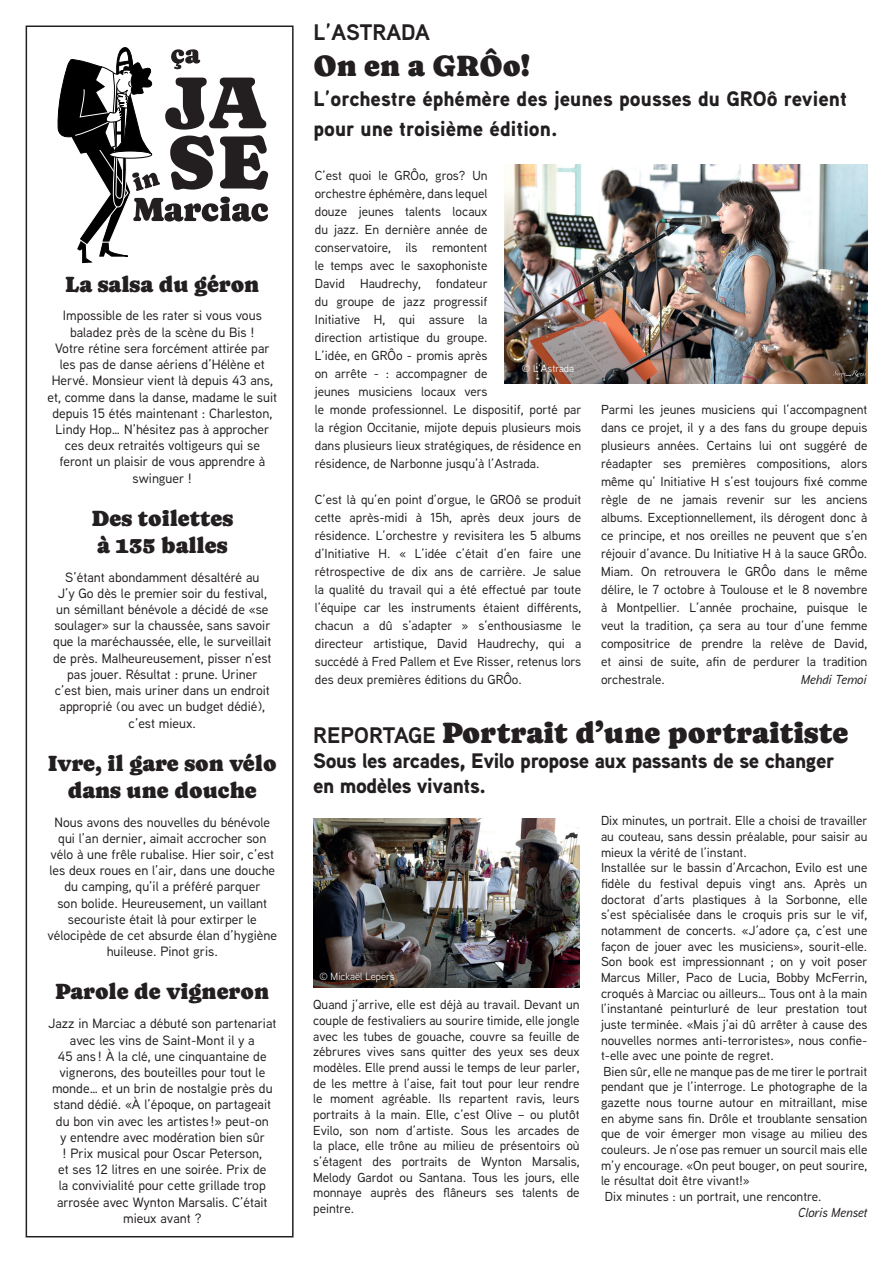
<style>
.page{position:relative;width:893px;height:1263px;background:#fff}
.page>*{position:absolute;margin:0;border:0;box-sizing:border-box;transform-origin:0 0}
.t1{font:30px "Caprasimo";color:#231f20}
.t2{font:22.5px/27px "Caprasimo";color:#231f20}
.t3{font:700 22.5px "Aaux Next";color:#231f20}
.t4{font:900 21px/30px "Aaux Next";color:#231f20}
.t5{font:900 21px/25.2px "Aaux Next";letter-spacing:-.02em;color:#231f20}
.t6{font:500 13.5px/16.2px "Aaux Next";color:#231f20;text-align:center}
.t7{font:500 13.05px/18px "Aaux Next";color:#231f20;text-align:justify}
.t8{font:italic 500 13.05px "Aaux Next";color:#231f20}
.t9{font:10.5px "Aaux Next";color:#fff}
.s1{font-family:"Aaux Next";font-weight:700;font-size:22.5px}
</style>
<div class="page">
<div style="left:26px;top:26px;width:268px;height:1211px;border:2px solid #231f20"></div>
<img style="left:504px;top:165px;width:363px;height:219px">
<svg style="left:57px;top:47px;width:211px;height:216px"></svg>
<img style="left:313px;top:819px;width:266px;height:169px">
<h2 class="t2" style="left:65px;top:270px;width:196px">La salsa du géron</h2>
<p class="t6" style="left:47px;top:307px;width:231px">Impossible de les rater si vous vous baladez près de la scène du Bis !<br>Votre rétine sera forcément attirée par les pas de danse aériens d’Hélène et Hervé. Monsieur vient là depuis 43 ans, et, comme dans la danse, madame le suit depuis 15 étés maintenant : Charleston, Lindy Hop… N’hésitez pas à approcher ces deux retraités voltigeurs qui se feront un plaisir de vous apprendre à swinguer !</p>
<h2 class="t2" style="left:92px;top:504px;width:143px">Des toilettes à 135 balles</h2>
<p class="t6" style="left:53px;top:568px;width:220px">S’étant abondamment désaltéré au<br>J’y Go dès le premier soir du festival, un sémillant bénévole a décidé de «se soulager» sur la chaussée, sans savoir que la maréchaussée, elle, le surveillait de près. Malheureusement, pisser n’est pas jouer. Résultat : prune. Uriner c’est bien, mais uriner dans un endroit approprié (ou avec un budget dédié), c’est mieux.</p>
<h2 class="t2" style="left:48px;top:749px;width:230px;text-align:center">Ivre, il gare son vélo dans une douche</h2>
<p class="t6" style="left:48px;top:813px;width:231px">Nous avons des nouvelles du bénévole qui l’an dernier, aimait accrocher son vélo à une frêle rubalise. Hier soir, c’est les deux roues en l’air, dans une douche du camping, qu’il a préféré parquer<br>son bolide. Heureusement, un vaillant secouriste était là pour extirper le vélocipède de cet absurde élan d’hygiène huileuse. Pinot gris.</p>
<h2 class="t2" style="left:56px;top:978px;width:215px">Parole de vigneron</h2>
<p class="t6" style="left:48px;top:1015px;width:230px">Jazz in Marciac a débuté son partenariat avec les vins de Saint-Mont il y a<br>45 ans ! À la clé, une cinquantaine de vignerons, des bouteilles pour tout le monde… et un brin de nostalgie près du stand dédié. «À l’époque, on partageait du bon vin avec les artistes !» peut-on<br>y entendre avec modération bien sûr<br>! Prix musical pour Oscar Peterson,<br>et ses 12 litres en une soirée. Prix de<br>la convivialité pour cette grillade trop arrosée avec Wynton Marsalis. C’était mieux avant ?</p>
<h2 class="t3" style="left:313px;top:16px;width:118px">L’ASTRADA</h2>
<h1 class="t1" style="left:313px;top:48px;width:218px">On en a GRÔo!</h1>
<h3 class="t4" style="left:313px;top:83px;width:535px">L’orchestre éphémère des jeunes pousses du GROô revient pour une troisième édition.</h3>
<p class="t7" style="left:315px;top:166px;width:268px;text-align:left">C’est quoi le GRÔo, gros? Un<br>orchestre éphémère, dans lequel<br>douze jeunes talents locaux<br>du jazz. En dernière année de<br>conservatoire, ils remontent<br>le temps avec le saxophoniste<br>David Haudrechy, fondateur<br>du groupe de jazz progressif<br>Initiative H, qui assure la<br>direction artistique du groupe.<br>L’idée, en GRÔo - promis après<br>on arrête - : accompagner de<br>jeunes musiciens locaux vers<br>le monde professionnel. Le dispositif, porté par la région Occitanie, mijote depuis plusieurs mois dans plusieurs lieux stratégiques, de résidence en résidence, de Narbonne jusqu’à l’Astrada.</p>
<p class="t7" style="left:315px;top:490px;width:268px">C’est là qu’en point d’orgue, le GROô se produit cette après-midi à 15h, après deux jours de résidence. L’orchestre y revisitera les 5 albums d’Initiative H. « L’idée c’était d’en faire une rétrospective de dix ans de carrière. Je salue la qualité du travail qui a été effectué par toute l’équipe car les instruments étaient différents, chacun a dû s’adapter » s’enthousiasme le directeur artistique, David Haudrechy, qui a succédé à Fred Pallem et Eve Risser, retenus lors des deux premières éditions du GRÔo.</p>
<p class="t9" style="left:522px;top:362px;width:54px">© L’Astrada</p>
<p class="t7" style="left:601px;top:400px;width:268px">Parmi les jeunes musiciens qui l’accompagnent dans ce projet, il y a des fans du groupe depuis plusieurs années. Certains lui ont suggéré de réadapter ses premières compositions, alors même qu’ Initiative H s’est toujours fixé comme règle de ne jamais revenir sur les anciens albums. Exceptionnellement, ils dérogent donc à ce principe, et nos oreilles ne peuvent que s’en réjouir d’avance. Du Initiative H à la sauce GRÔo.<br>Miam. On retrouvera le GRÔo dans le même délire, le 7 octobre à Toulouse et le 8 novembre à Montpellier. L’année prochaine, puisque le veut la tradition, ça sera au tour d’une femme compositrice de prendre la relève de David, et ainsi de suite, afin de perdurer la tradition orchestrale.</p>
<p class="t8" style="left:801px;top:670px;width:67px">Mehdi Temoi</p>
<h1 class="t1" style="left:313px;top:715px;width:537px"><span class="s1">REPORTAGE</span> Portrait d’une portraitiste</h1>
<h3 class="t5" style="left:313px;top:748px;width:523px">Sous les arcades, Evilo propose aux passants de se changer en modèles vivants.</h3>
<p class="t9" style="left:319px;top:969px;width:77px">© Mickaël Lepers</p>
<p class="t7" style="left:313px;top:997px;width:268px;line-height:15.6px">Quand j’arrive, elle est déjà au travail. Devant un couple de festivaliers au sourire timide, elle jongle avec les tubes de gouache, couvre sa feuille de zébrures vives sans quitter des yeux ses deux modèles. Elle prend aussi le temps de leur parler, de les mettre à l’aise, fait tout pour leur rendre le moment agréable. Ils repartent ravis, leurs portraits à la main. Elle, c’est Olive – ou plutôt Evilo, son nom d’artiste. Sous les arcades de la place, elle trône au milieu de présentoirs où s’étagent des portraits de Wynton Marsalis, Melody Gardot ou Santana. Tous les jours, elle monnaye auprès des flâneurs ses talents de peintre.</p>
<p class="t7" style="left:601px;top:812px;width:268px;line-height:15.6px;text-align:left">Dix minutes, un portrait. Elle a choisi de travailler au couteau, sans dessin préalable, pour saisir au mieux la vérité de l’instant.<br>Installée sur le bassin d’Arcachon, Evilo est une fidèle du festival depuis vingt ans. Après un doctorat d’arts plastiques à la Sorbonne, elle s’est spécialisée dans le croquis pris sur le vif, notamment de concerts. «J’adore ça, c’est une façon de jouer avec les musiciens», sourit-elle.<br>Son book est impressionnant ; on y voit poser Marcus Miller, Paco de Lucia, Bobby McFerrin, croqués à Marciac ou ailleurs… Tous ont à la main l’instantané peinturluré de leur prestation tout juste terminée. «Mais j’ai dû arrêter à cause des nouvelles normes anti-terroristes», nous confie&shy;t-elle avec une pointe de regret.<br>Bien sûr, elle ne manque pas de me tirer le portrait pendant que je l’interroge. Le photographe de la gazette nous tourne autour en mitraillant, mise en abyme sans fin. Drôle et troublante sensation que de voir émerger mon visage au milieu des couleurs. Je n’ose pas remuer un sourcil mais elle m’y encourage. «On peut bouger, on peut sourire, le résultat doit être vivant!»<br>Dix minutes : un portrait, une rencontre.</p>
<p class="t8" style="left:798px;top:1203px;width:71px">Cloris Menset</p>
</div>
